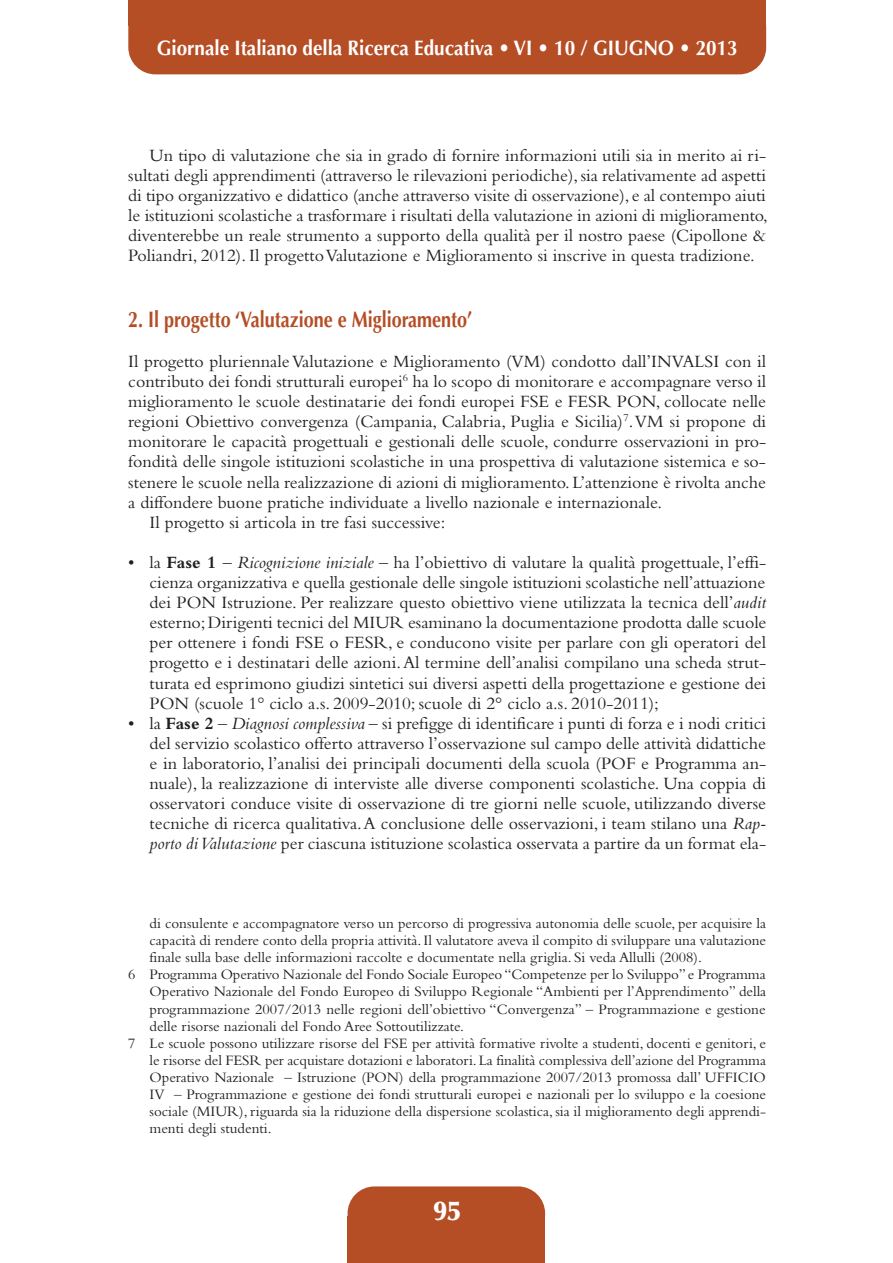
<style>
.page{position:relative;width:893px;height:1263px;background:#fff}
.page>*{position:absolute;margin:0;border:0;box-sizing:border-box;transform-origin:0 0}
.t1{font:900 27px "Optima";color:#fff}
.t2{font:700 22.5px "Optima";color:#b54d25;scale:.8 1}
.t3{font:700 21px "Optima";color:#fff;scale:.9 1}
.t4{font:18px/20.1px "Bembo";color:#231f20;text-align:justify}
.t5{font:15px "Bembo";color:#231f20}
.s1{font-weight:700}
.s2{font-style:italic}
</style>
<div class="page">
<div style="left:128px;top:1px;width:638px;height:73px;background:#b54d25;border-radius:27px"></div>
<div style="left:128px;top:0;width:638px;height:26px;background:#b54d25"></div>
<div style="left:348px;top:1216px;width:197px;height:47px;background:#b54d25"></div>
<div style="left:348px;top:1186px;width:197px;height:55px;background:#b54d25;border-radius:27px"></div>
<p class="t3" style="left:157px;top:40px;width:647px">Giornale Italiano della Ricerca Educativa • VI • 10 / GIUGNO • 2013</p>
<p class="t4" style="left:128px;top:147px;width:641px;text-indent:21px">Un tipo di valutazione che sia in grado di fornire informazioni utili sia in merito ai ri&shy;sultati degli apprendimenti (attraverso le rilevazioni periodiche), sia relativamente ad aspetti di tipo organizzativo e didattico (anche attraverso visite di osservazione), e al contempo aiuti le istituzioni scolastiche a trasformare i risultati della valutazione in azioni di miglioramento, diventerebbe un reale strumento a supporto della qualità per il nostro paese (Cipollone &amp; Poliandri, 2012). Il progetto Valutazione e Miglioramento si inscrive in questa tradizione.</p>
<p class="t2" style="left:128px;top:310px;width:431px">2. Il progetto ‘Valutazione e Miglioramento’</p>
<p class="t4" style="left:128px;top:353px;width:639px">Il progetto pluriennale Valutazione e Miglioramento (VM) condotto dall’INVALSI con il</p>
<p class="t4" style="left:128px;top:373px;width:639px">contributo dei fondi strutturali europei<sup>6</sup> ha lo scopo di monitorare e accompagnare verso il</p>
<p class="t4" style="left:128px;top:393px;width:639px">miglioramento le scuole destinatarie dei fondi europei FSE e FESR PON, collocate nelle</p>
<p class="t4" style="left:128px;top:413px;width:639px">regioni Obiettivo convergenza (Campania, Calabria, Puglia e Sicilia)<sup>7</sup>. VM si propone di</p>
<p class="t4" style="left:128px;top:433px;width:639px">monitorare le capacità progettuali e gestionali delle scuole, condurre osservazioni in pro-</p>
<p class="t4" style="left:128px;top:453px;width:639px">fondità delle singole istituzioni scolastiche in una prospettiva di valutazione sistemica e so-</p>
<p class="t4" style="left:128px;top:474px;width:639px">stenere le scuole nella realizzazione di azioni di miglioramento. L’attenzione è rivolta anche</p>
<p class="t4" style="left:128px;top:494px;width:535px">a diffondere buone pratiche individuate a livello nazionale e internazionale.</p>
<p class="t4" style="left:150px;top:514px;width:297px">Il progetto si articola in tre fasi successive:</p>
<p class="t4" style="left:150px;top:554px;width:618px;text-indent:-21px">• la <span class="s1">Fase 1</span> – <span class="s2">Ricognizione iniziale</span> – ha l’obiettivo di valutare la qualità progettuale, l’effi&shy;cienza organizzativa e quella gestionale delle singole istituzioni scolastiche nell’attuazione dei PON Istruzione. Per realizzare questo obiettivo viene utilizzata la tecnica dell’<span class="s2">audit </span>esterno; Dirigenti tecnici del MIUR esaminano la documentazione prodotta dalle scuole per ottenere i fondi FSE o FESR, e conducono visite per parlare con gli operatori del progetto e i destinatari delle azioni. Al termine dell’analisi compilano una scheda strut&shy;turata ed esprimono giudizi sintetici sui diversi aspetti della progettazione e gestione dei PON (scuole 1° ciclo a.s. 2009-2010; scuole di 2° ciclo a.s. 2010-2011);</p>
<p class="t4" style="left:150px;top:715px;width:618px;text-indent:-21px">• la <span class="s1">Fase 2</span> – <span class="s2">Diagnosi complessiva</span> – si prefigge di identificare i punti di forza e i nodi critici del servizio scolastico offerto attraverso l’osservazione sul campo delle attività didattiche e in laboratorio, l’analisi dei principali documenti della scuola (POF e Programma an&shy;nuale), la realizzazione di interviste alle diverse componenti scolastiche. Una coppia di osservatori conduce visite di osservazione di tre giorni nelle scuole, utilizzando diverse tecniche di ricerca qualitativa. A conclusione delle osservazioni, i team stilano una <span class="s2">Rap&shy;porto di Valutazione</span> per ciascuna istituzione scolastica osservata a partire da un format ela-</p>
<p class="t5" style="left:150px;top:918px;width:618px">di consulente e accompagnatore verso un percorso di progressiva autonomia delle scuole, per acquisire la</p>
<p class="t5" style="left:150px;top:935px;width:618px">capacità di rendere conto della propria attività. Il valutatore aveva il compito di sviluppare una valutazione</p>
<p class="t5" style="left:150px;top:952px;width:554px">finale sulla base delle informazioni raccolte e documentate nella griglia. Si veda Allulli (2008).</p>
<p class="t5" style="left:128px;top:969px;width:639px">6 Programma Operativo Nazionale del Fondo Sociale Europeo “Competenze per lo Sviluppo” e Programma</p>
<p class="t5" style="left:150px;top:986px;width:618px">Operativo Nazionale del Fondo Europeo di Sviluppo Regionale “Ambienti per l’Apprendimento” della</p>
<p class="t5" style="left:150px;top:1003px;width:618px">programmazione 2007/2013 nelle regioni dell’obiettivo “Convergenza” – Programmazione e gestione</p>
<p class="t5" style="left:150px;top:1021px;width:316px">delle risorse nazionali del Fondo Aree Sottoutilizzate.</p>
<p class="t5" style="left:128px;top:1038px;width:639px">7 Le scuole possono utilizzare risorse del FSE per attività formative rivolte a studenti, docenti e genitori, e</p>
<p class="t5" style="left:150px;top:1055px;width:618px">le risorse del FESR per acquistare dotazioni e laboratori. La finalità complessiva dell’azione del Programma</p>
<p class="t5" style="left:150px;top:1072px;width:618px">Operativo Nazionale – Istruzione (PON) della programmazione 2007/2013 promossa dall’ UFFICIO</p>
<p class="t5" style="left:150px;top:1089px;width:618px">IV – Programmazione e gestione dei fondi strutturali europei e nazionali per lo sviluppo e la coesione</p>
<p class="t5" style="left:150px;top:1106px;width:618px">sociale (MIUR), riguarda sia la riduzione della dispersione scolastica, sia il miglioramento degli apprendi-</p>
<p class="t5" style="left:150px;top:1123px;width:124px">menti degli studenti.</p>
<p class="t1" style="left:433px;top:1200px;width:28px">95</p>
</div>
